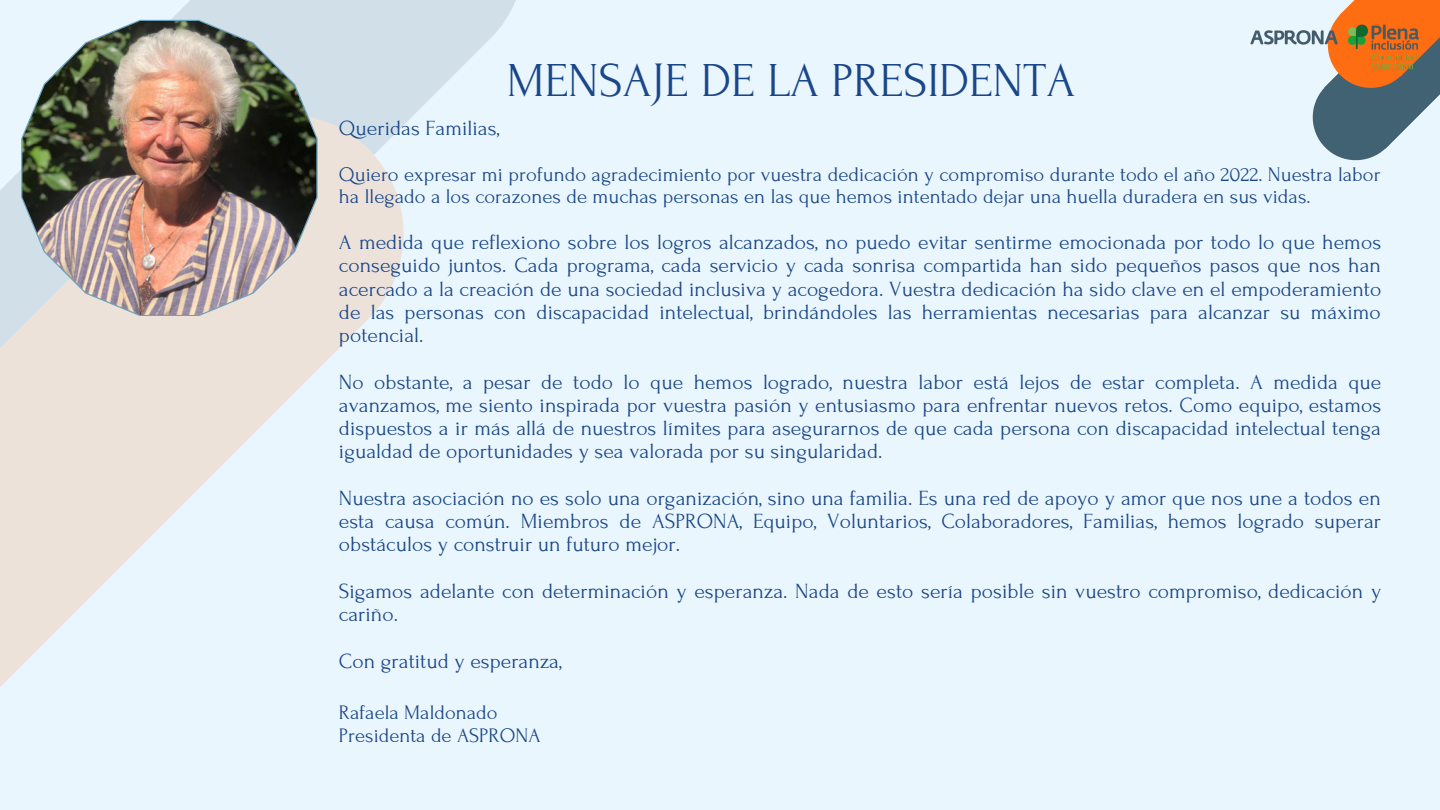
<style>
.page{position:relative;width:1440px;height:810px;background:#eaf6fd}
.page>*{position:absolute;margin:0;border:0;box-sizing:border-box;transform-origin:0 0}
.t1{font:48.8px "Forum";color:#1a4789}
.t2{font:21.6px/23.2px "Forum";color:#1a4789;text-align:justify}
.t3{font:20.7px/22.5px "Forum";color:#1a4789}
.t4{font:20.6px "Forum";color:#1a4789}
</style>
<div class="page">
<svg style="left:140px;top:0;width:376px;height:114px;fill:#d1e0e8"></svg>
<svg style="left:0;top:102px;width:415px;height:585px"></svg>
<svg style="left:1312px;top:0;width:128px;height:161px"></svg>
<img style="left:21px;top:20px;width:297px;height:296px">
<img style="left:1250px;top:20px;width:190px;height:55px">
<p class="t1" style="left:507px;top:54px;width:570px">MENSAJE DE LA PRESIDENTA</p>
<p class="t2" style="left:339px;top:117px;width:162px">Queridas Familias,</p>
<p class="t3" style="left:339px;top:163px;width:1043px">Quiero expresar mi profundo agradecimiento por vuestra dedicación y compromiso durante todo el año 2022. Nuestra labor ha llegado a los corazones de muchas personas en las que hemos intentado dejar una huella duradera en sus vidas.</p>
<p class="t2" style="left:339px;top:231px;width:1044px">A medida que reflexiono sobre los logros alcanzados, no puedo evitar sentirme emocionada por todo lo que hemos conseguido juntos. Cada programa, cada servicio y cada sonrisa compartida han sido pequeños pasos que nos han acercado a la creación de una sociedad inclusiva y acogedora. Vuestra dedicación ha sido clave en el empoderamiento de las personas con discapacidad intelectual, brindándoles las herramientas necesarias para alcanzar su máximo potencial.</p>
<p class="t2" style="left:339px;top:370px;width:1044px">No obstante, a pesar de todo lo que hemos logrado, nuestra labor está lejos de estar completa. A medida que avanzamos, me siento inspirada por vuestra pasión y entusiasmo para enfrentar nuevos retos. Como equipo, estamos dispuestos a ir más allá de nuestros límites para asegurarnos de que cada persona con discapacidad intelectual tenga igualdad de oportunidades y sea valorada por su singularidad.</p>
<p class="t2" style="left:339px;top:487px;width:1044px">Nuestra asociación no es solo una organización, sino una familia. Es una red de apoyo y amor que nos une a todos en esta causa común. Miembros de ASPRONA, Equipo, Voluntarios, Colaboradores, Familias, hemos logrado superar obstáculos y construir un futuro mejor.</p>
<p class="t2" style="left:339px;top:580px;width:1044px">Sigamos adelante con determinación y esperanza. Nada de esto sería posible sin vuestro compromiso, dedicación y cariño.</p>
<p class="t2" style="left:339px;top:649px;width:224px">Con gratitud y esperanza,</p>
<p class="t4" style="left:339px;top:702px;width:160px">Rafaela Maldonado</p>
<p class="t4" style="left:339px;top:724px;width:203px">Presidenta de ASPRONA</p>
</div>
